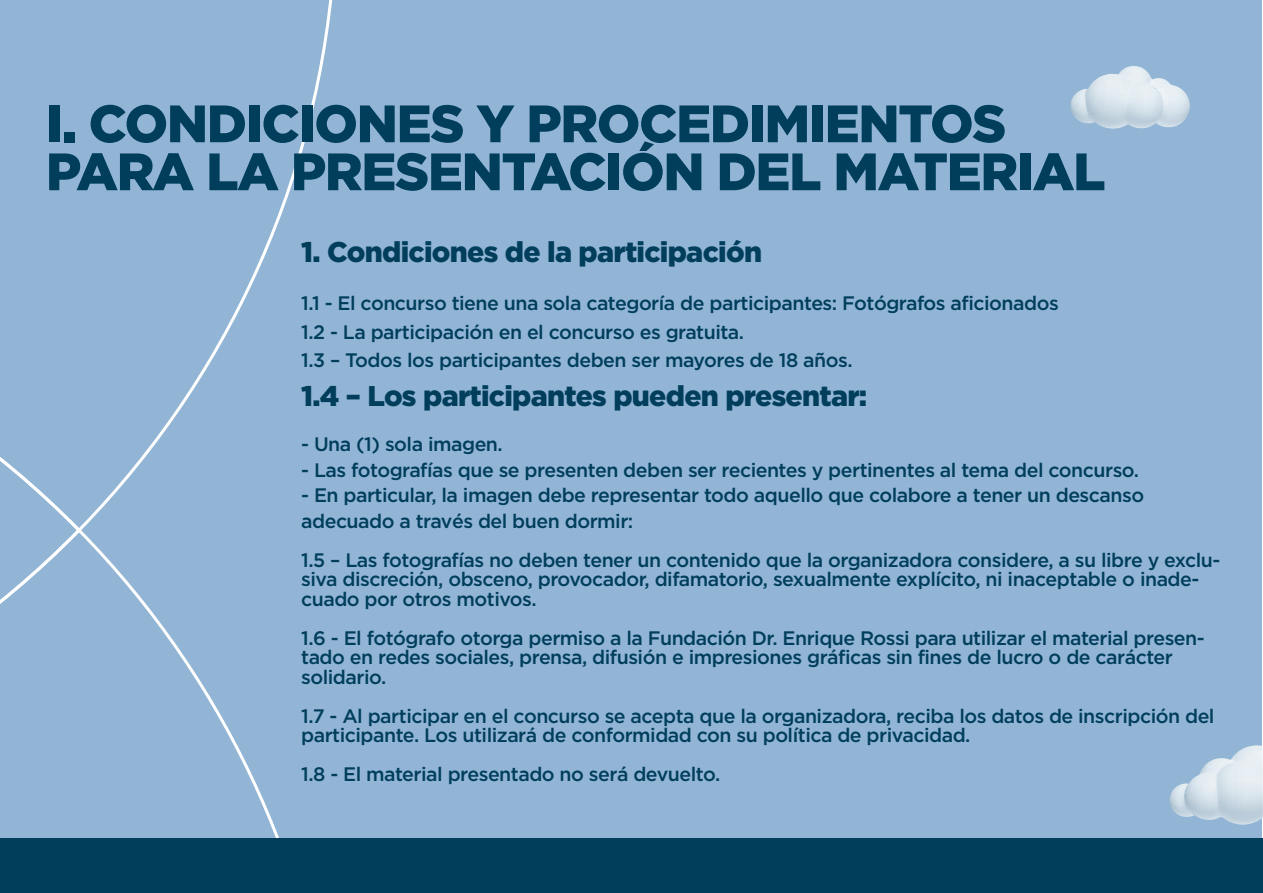
<style>
.page{position:relative;width:1263px;height:893px;background:#fff}
.page>*{position:absolute;margin:0;border:0;box-sizing:border-box;transform-origin:0 0}
.t1{font:900 52.5px/48px "Gotham";letter-spacing:-.025em;color:#003e5c}
.t2{font:900 28.5px "Gotham";letter-spacing:-.025em;color:#003e5c}
.t3{font:500 19.5px/19.5px "Gotham";letter-spacing:-.025em;color:#003e5c}
</style>
<div class="page">
<div style="left:0;top:0;width:1261px;height:838px;background:#92b5d5"></div>
<svg style="left:83px;top:0;width:250px;height:526px"></svg>
<svg style="left:83px;top:526px;width:196px;height:312px"></svg>
<svg style="left:0;top:457px;width:83px;height:147px"></svg>
<div style="left:0;top:838px;width:1263px;height:55px;background:#003e5c"></div>
<svg style="left:1170px;top:745px;width:93px;height:81px"></svg>
<svg style="left:1070px;top:66px;width:120px;height:63px"></svg>
<h1 class="t1" style="left:46px;top:98px;width:1061px">I. CONDICIONES Y PROCEDIMIENTOS<br>PARA LA PRESENTACIÓN DEL MATERIAL</h1>
<h2 class="t2" style="left:301px;top:236px;width:462px">1. Condiciones de la participación</h2>
<p class="t3" style="left:301px;top:288px;width:759px;line-height:28.5px">1.1 - El concurso tiene una sola categoría de participantes: Fotógrafos aficionados<br>1.2 - La participación en el concurso es gratuita.<br>1.3 – Todos los participantes deben ser mayores de 18 años.</p>
<h2 class="t2" style="left:301px;top:380px;width:568px">1.4 – Los participantes pueden presentar:</h2>
<p class="t3" style="left:301px;top:434px;width:203px">- Una (1) sola imagen.</p>
<p class="t3" style="left:301px;top:459px;width:839px">- Las fotografías que se presenten deben ser recientes y pertinentes al tema del concurso.</p>
<p class="t3" style="left:301px;top:482px;width:844px;line-height:25.5px">- En particular, la imagen debe representar todo aquello que colabore a tener un descanso adecuado a través del buen dormir:</p>
<p class="t3" style="left:301px;top:550px;width:921px">1.5 – Las fotografías no deben tener un contenido que la organizadora considere, a su libre y exclu&shy;siva discreción, obsceno, provocador, difamatorio, sexualmente explícito, ni inaceptable o inade&shy;cuado por otros motivos.</p>
<p class="t3" style="left:301px;top:628px;width:905px">1.6 - El fotógrafo otorga permiso a la Fundación Dr. Enrique Rossi para utilizar el material presen&shy;tado en redes sociales, prensa, difusión e impresiones gráficas sin fines de lucro o de carácter solidario.</p>
<p class="t3" style="left:301px;top:706px;width:915px">1.7 - Al participar en el concurso se acepta que la organizadora, reciba los datos de inscripción del participante. Los utilizará de conformidad con su política de privacidad.</p>
<p class="t3" style="left:301px;top:764px;width:421px">1.8 - El material presentado no será devuelto.</p>
</div>
